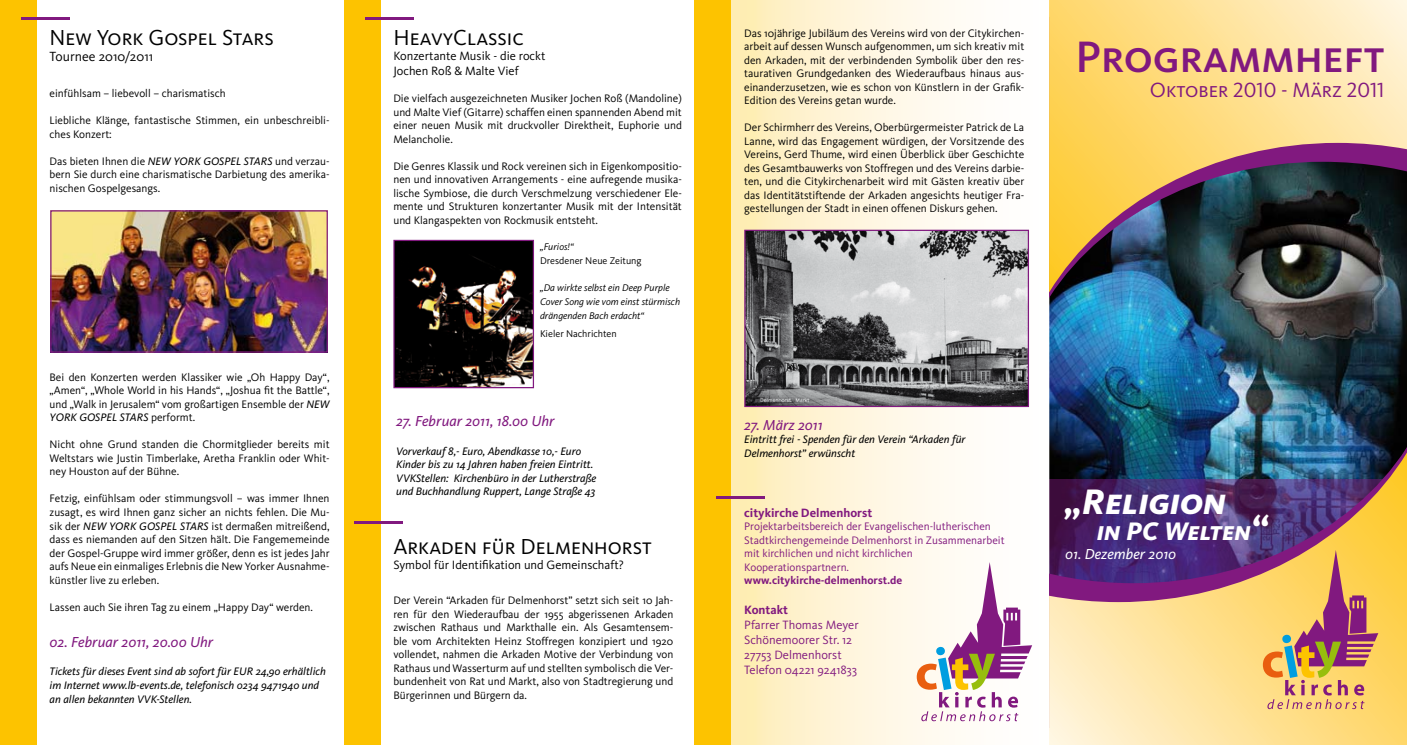
<style>
.page{position:relative;width:1407px;height:745px;background:#fff}
.page>*{position:absolute;margin:0;border:0;box-sizing:border-box;transform-origin:0 0}
.t1{font:45.62px "Kievit Medium SC";color:#81197f}
.t2{font:36.62px "Kievit Extrabold Italic SC";color:#fff}
.t3{font:26.25px "Kievit Extrabold Italic SC";color:#fff}
.t4{font:22.5px "Kievit Regular SC";color:#000}
.t5{font:21.25px "Kievit Regular SC";color:#81197f}
.t6{font:italic 15px "Kievit";color:#81197f}
.t7{font:italic 15px "Kievit";color:#fff}
.t8{font:13.75px "Kievit";color:#000}
.t9{font:12.5px/15px "Kievit";color:#000}
.t10{font:12.5px/15px "Kievit";color:#81197f}
.t11{font:700 12.5px "Kievit";color:#81197f}
.t12{font:11.25px/13.5px "Kievit";color:#000;text-align:justify}
.t13{font:italic 11.25px/13.5px "Kievit";color:#000}
.t14{font:11.25px/13.5px "Kievit";color:#81197f}
.t15{font:700 11.25px "Kievit";color:#81197f}
.t16{font:italic 10px/13.8px "Kievit";color:#000}
.t17{font:10px "Kievit";color:#000}
.s1{font-style:italic}
.s2{font-size:36.62px}
</style>
<div class="page">
<img style="left:1049px;top:312px;width:358px;height:120px">
<div style="left:727px;top:0;width:322px;height:744px;background:linear-gradient(to right,#feedb9,#fff)"></div>
<img style="left:1049px;top:292px;width:358px;height:20px">
<svg style="left:1049px;top:0;width:358px;height:292px;background:#af9b6d"></svg>
<img style="left:1049px;top:432px;width:358px;height:20px">
<svg style="left:1049px;top:452px;width:358px;height:292px;background:#a78d82"></svg>
<svg style="left:1263px;top:549px;width:115px;height:159px;background:#d7a269"></svg>
<svg style="left:917px;top:561px;width:115px;height:159px"></svg>
<div style="left:694px;top:0;width:37px;height:744px;background:#fdc300"></div>
<div style="left:0;top:0;width:37px;height:744px;background:#fdc300"></div>
<div style="left:344px;top:0;width:36px;height:744px;background:#fdc300"></div>
<hr style="left:354px;top:521px;width:49px;height:2px;background:#81197f">
<hr style="left:716px;top:496px;width:49px;height:2px;background:#81197f">
<hr style="left:21px;top:18px;width:49px;height:2px;background:#81197f">
<hr style="left:365px;top:18px;width:49px;height:2px;background:#81197f">
<img style="left:395px;top:242px;width:137px;height:144px">
<div style="left:393px;top:240px;width:141px;height:148px;border:1px solid #81197f"></div>
<img style="left:52px;top:212px;width:274px;height:138px">
<div style="left:50px;top:210px;width:278px;height:142px;border:1px solid #81197f"></div>
<img style="left:746px;top:231px;width:281px;height:174px">
<div style="left:744px;top:229px;width:285px;height:178px;border:1px solid #81197f"></div>
<p class="t12" style="left:744px;top:26px;width:281px">Das 10jährige Jubiläum des Vereins wird von der Citykirchen&shy;arbeit auf dessen Wunsch aufgenommen, um sich kreativ mit den Arkaden, mit der verbindenden Symbolik über den res&shy;taurativen Grundgedanken des Wiederaufbaus hinaus aus&shy;einanderzusetzen, wie es schon von Künstlern in der Grafik-Edition des Vereins getan wurde.</p>
<p class="t12" style="left:744px;top:121px;width:281px">Der Schirmherr des Vereins, Oberbürgermeister Patrick de La Lanne, wird das Engagement würdigen, der Vorsitzende des Vereins, Gerd Thume, wird einen Überblick über Geschichte des Gesamtbauwerks von Stoffregen und des Vereins darbie&shy;ten, und die Citykirchenarbeit wird mit Gästen kreativ über das Identitätstiftende der Arkaden angesichts heutiger Fra&shy;gestellungen der Stadt in einen offenen Diskurs gehen.</p>
<h3 class="t4" style="left:50px;top:24px;width:226px">New York Gospel Stars</h3>
<p class="t8" style="left:50px;top:49px;width:105px">Tournee 2010/2011</p>
<h3 class="t4" style="left:393px;top:24px;width:132px">HeavyClassic</h3>
<p class="t9" style="left:393px;top:48px;width:153px">Konzertante Musik - die rockt<br>Jochen Roß &amp; Malte Vief</p>
<h1 class="t1" style="left:1075px;top:29px;width:311px">Programmheft</h1>
<p class="t12" style="left:50px;top:86px;width:178px">einfühlsam – liebevoll – charismatisch</p>
<h3 class="t5" style="left:1150px;top:78px;width:236px">Oktober 2010 - März 2011</h3>
<p class="t12" style="left:50px;top:113px;width:281px">Liebliche Klänge, fantastische Stimmen, ein unbeschreibli&shy;ches Konzert:</p>
<p class="t12" style="left:50px;top:154px;width:281px">Das bieten Ihnen die <span class="s1">NEW YORK GOSPEL STARS</span> und verzau&shy;bern Sie durch eine charismatische Darbietung des amerika&shy;nischen Gospelgesangs.</p>
<p class="t12" style="left:393px;top:92px;width:290px">Die vielfach ausgezeichneten Musiker Jochen Roß (Mandoline) und Malte Vief (Gitarre) schaffen einen spannenden Abend mit einer neuen Musik mit druckvoller Direktheit, Euphorie und Melancholie.</p>
<p class="t12" style="left:393px;top:159px;width:290px">Die Genres Klassik und Rock vereinen sich in Eigenkompositio&shy;nen und innovativen Arrangements - eine aufregende musika&shy;lische Symbiose, die durch Verschmelzung verschiedener Ele&shy;mente und Strukturen konzertanter Musik mit der Intensität und Klangaspekten von Rockmusik entsteht.</p>
<p class="t12" style="left:50px;top:370px;width:281px">Bei den Konzerten werden Klassiker wie „Oh Happy Day“, „Amen“, „Whole World in his Hands“, „Joshua fit the Battle“, und „Walk in Jerusalem“ vom großartigen Ensemble der <span class="s1">NEW YORK GOSPEL STARS</span> performt.</p>
<p class="t12" style="left:50px;top:437px;width:281px">Nicht ohne Grund standen die Chormitglieder bereits mit Weltstars wie Justin Timberlake, Aretha Franklin oder Whit&shy;ney Houston auf der Bühne.</p>
<p class="t12" style="left:50px;top:491px;width:281px">Fetzig, einfühlsam oder stimmungsvoll – was immer Ihnen zusagt, es wird Ihnen ganz sicher an nichts fehlen. Die Mu&shy;sik der <span class="s1">NEW YORK GOSPEL STARS</span> ist dermaßen mitreißend, dass es niemanden auf den Sitzen hält. Die Fangememeinde der Gospel-Gruppe wird immer größer, denn es ist jedes Jahr aufs Neue ein einmaliges Erlebnis die New Yorker Ausnahme&shy;künstler live zu erleben.</p>
<p class="t12" style="left:50px;top:599px;width:265px">Lassen auch Sie ihren Tag zu einem „Happy Day“ werden.</p>
<h3 class="t6" style="left:50px;top:632px;width:165px">02. Februar 2011, 20.00 Uhr</h3>
<p class="t13" style="left:50px;top:664px;width:278px">Tickets für dieses Event sind ab sofort für EUR 24,90 erhältlich im Internet www.lb-events.de, telefonisch 0234 9471940 und an allen bekannten VVK-Stellen.</p>
<p class="t16" style="left:540px;top:239px;width:35px">„Furios!“</p>
<p class="t17" style="left:540px;top:254px;width:103px">Dresdener Neue Zeitung</p>
<p class="t16" style="left:540px;top:281px;width:141px">„Da wirkte selbst ein Deep Purple<br>Cover Song wie vom einst stürmisch drängenden Bach erdacht“</p>
<p class="t17" style="left:540px;top:327px;width:78px">Kieler Nachrichten</p>
<h3 class="t6" style="left:396px;top:412px;width:160px">27. Februar 2011, 18.00 Uhr</h3>
<p class="t13" style="left:396px;top:444px;width:202px">Vorverkauf 8,- Euro, Abendkasse 10,- Euro Kinder bis zu 14 Jahren haben freien Eintritt.<br>VVKStellen: Kirchenbüro in der Lutherstraße und Buchhandlung Ruppert, Lange Straße 43</p>
<h3 class="t4" style="left:393px;top:533px;width:260px">Arkaden für Delmenhorst</h3>
<p class="t9" style="left:393px;top:557px;width:232px">Symbol für Identifikation und Gemeinschaft?</p>
<p class="t12" style="left:393px;top:593px;width:281px">Der Verein “Arkaden für Delmenhorst” setzt sich seit 10 Jah&shy;ren für den Wiederaufbau der 1955 abgerissenen Arkaden zwischen Rathaus und Markthalle ein. Als Gesamtensem&shy;ble vom Architekten Heinz Stoffregen konzipiert und 1920 vollendet, nahmen die Arkaden Motive der Verbindung von Rathaus und Wasserturm auf und stellten symbolisch die Ver&shy;bundenheit von Rat und Markt, also von Stadtregierung und Bürgerinnen und Bürgern da.</p>
<h3 class="t6" style="left:744px;top:415px;width:80px">27. März 2011</h3>
<p class="t13" style="left:744px;top:432px;width:223px">Eintritt frei - Spenden für den Verein “Arkaden für<br>Delmenhorst” erwünscht</p>
<p class="t11" style="left:744px;top:504px;width:129px">citykirche Delmenhorst</p>
<p class="t14" style="left:744px;top:519px;width:262px">Projektarbeitsbereich der Evangelischen-lutherischen Stadtkirchengemeinde Delmenhorst in Zusammenarbeit mit kirchlichen und nicht kirchlichen Kooperationspartnern.</p>
<p class="t15" style="left:744px;top:573px;width:160px">www.citykirche-delmenhorst.de</p>
<p class="t11" style="left:744px;top:602px;width:45px">Kontakt</p>
<p class="t10" style="left:744px;top:617px;width:116px">Pfarrer Thomas Meyer<br>Schönemoorer Str. 12<br>27753 Delmenhorst<br>Telefon 04221 9241833</p>
<h2 class="t2" style="left:1064px;top:479px;width:163px">„Religion</h2>
<h3 class="t3" style="left:1096px;top:514px;width:173px">in PC Welten<span class="s2">“</span></h3>
<h3 class="t7" style="left:1065px;top:544px;width:113px">01. Dezember 2010</h3>
</div>
